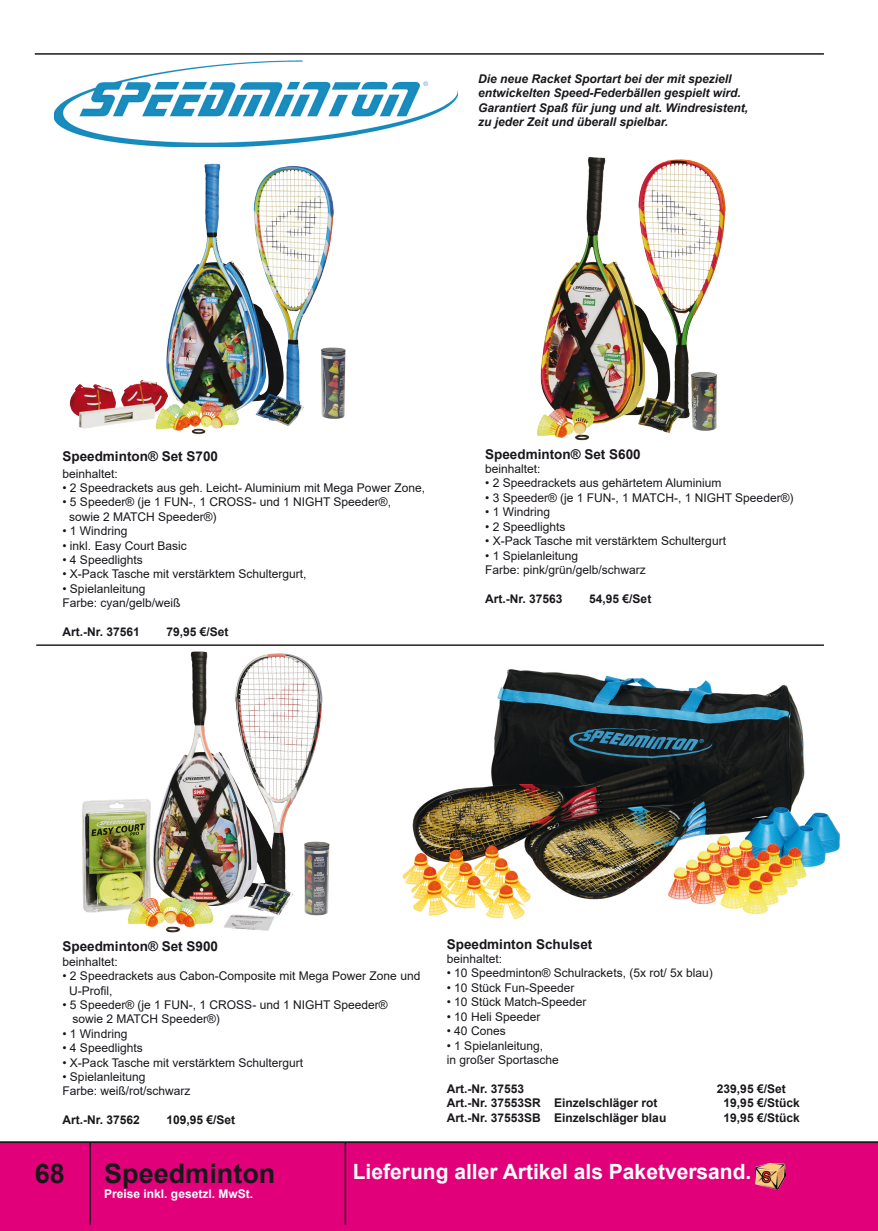
<style>
.page{position:relative;width:878px;height:1231px;background:#fff}
.page>*{position:absolute;margin:0;border:0;box-sizing:border-box;transform-origin:0 0}
.t1{font:700 27px "Arial";color:#1a171c}
.t2{font:700 21px "Arial";color:#fff}
.t3{font:700 13.5px "Arial";color:#1a171c}
.t4{font:12px "Arial";color:#1a171c}
.t5{font:700 12px "Arial";color:#1a171c}
.t6{font:italic 700 12px "Arial";color:#1a171c}
.t7{font:700 12px "Arial";color:#fefefe}
</style>
<div class="page">
<div style="left:0;top:1142px;width:877px;height:88px;background:#e2007a"></div>
<hr style="left:35px;top:53px;width:788px;height:2px;background:#1a171c">
<hr style="left:89px;top:1142px;width:2px;height:82px;background:#1a171c">
<hr style="left:344px;top:1142px;width:2px;height:82px;background:#1a171c">
<hr style="left:0;top:1141px;width:877px;height:1px;background:#1a171c">
<img style="left:54px;top:60px;width:403px;height:87px">
<img style="left:402px;top:669px;width:437px;height:249px">
<svg style="left:36px;top:644px;width:787px;height:2px;background:#595854"></svg>
<img style="left:755px;top:1163px;width:29px;height:25px">
<img style="left:69px;top:163px;width:277px;height:272px">
<img style="left:536px;top:157px;width:190px;height:284px">
<img style="left:82px;top:651px;width:248px;height:282px">
<p class="t6" style="left:478px;top:71px;width:255px">Die neue Racket Sportart bei der mit speziell</p>
<p class="t6" style="left:478px;top:85px;width:264px">entwickelten Speed-Federbällen gespielt wird.</p>
<p class="t6" style="left:478px;top:99px;width:271px">Garantiert Spaß für jung und alt. Windresistent,</p>
<p class="t6" style="left:478px;top:114px;width:192px">zu jeder Zeit und überall spielbar.</p>
<p class="t3" style="left:62px;top:447px;width:157px">Speedminton® Set S700</p>
<p class="t4" style="left:62px;top:465px;width:57px">beinhaltet:</p>
<p class="t4" style="left:62px;top:479px;width:364px">• 2 Speedrackets aus geh. Leicht- Aluminium mit Mega Power Zone,</p>
<p class="t4" style="left:62px;top:494px;width:330px">• 5 Speeder® (je 1 FUN-, 1 CROSS- und 1 NIGHT Speeder®,</p>
<p class="t4" style="left:69px;top:508px;width:149px">sowie 2 MATCH Speeder®)</p>
<p class="t4" style="left:62px;top:522px;width:66px">• 1 Windring</p>
<p class="t4" style="left:62px;top:537px;width:126px">• inkl. Easy Court Basic</p>
<p class="t4" style="left:62px;top:551px;width:82px">• 4 Speedlights</p>
<p class="t4" style="left:62px;top:566px;width:246px">• X-Pack Tasche mit verstärktem Schultergurt,</p>
<p class="t4" style="left:62px;top:580px;width:84px">• Spielanleitung</p>
<p class="t4" style="left:62px;top:594px;width:120px">Farbe: cyan/gelb/weiß</p>
<p class="t5" style="left:62px;top:623px;width:79px">Art.-Nr. 37561</p>
<p class="t5" style="left:166px;top:623px;width:64px">79,95 €/Set</p>
<p class="t3" style="left:485px;top:444px;width:157px">Speedminton® Set S600</p>
<p class="t4" style="left:485px;top:460px;width:57px">beinhaltet:</p>
<p class="t4" style="left:485px;top:475px;width:238px">• 2 Speedrackets aus gehärtetem Aluminium</p>
<p class="t4" style="left:485px;top:489px;width:310px">• 3 Speeder® (je 1 FUN-, 1 MATCH-, 1 NIGHT Speeder®)</p>
<p class="t4" style="left:485px;top:504px;width:66px">• 1 Windring</p>
<p class="t4" style="left:485px;top:518px;width:82px">• 2 Speedlights</p>
<p class="t4" style="left:485px;top:532px;width:242px">• X-Pack Tasche mit verstärktem Schultergurt</p>
<p class="t4" style="left:485px;top:547px;width:94px">• 1 Spielanleitung</p>
<p class="t4" style="left:485px;top:561px;width:162px">Farbe: pink/grün/gelb/schwarz</p>
<p class="t5" style="left:485px;top:590px;width:79px">Art.-Nr. 37563</p>
<p class="t5" style="left:589px;top:590px;width:64px">54,95 €/Set</p>
<p class="t3" style="left:446px;top:934px;width:147px">Speedminton Schulset</p>
<p class="t4" style="left:446px;top:950px;width:57px">beinhaltet:</p>
<p class="t4" style="left:446px;top:964px;width:267px">• 10 Speedminton® Schulrackets, (5x rot/ 5x blau)</p>
<p class="t4" style="left:446px;top:979px;width:129px">• 10 Stück Fun-Speeder</p>
<p class="t4" style="left:446px;top:993px;width:141px">• 10 Stück Match-Speeder</p>
<p class="t4" style="left:446px;top:1008px;width:95px">• 10 Heli Speeder</p>
<p class="t4" style="left:446px;top:1022px;width:60px">• 40 Cones</p>
<p class="t4" style="left:446px;top:1036px;width:98px">• 1 Spielanleitung,</p>
<p class="t4" style="left:446px;top:1051px;width:114px">in großer Sportasche</p>
<p class="t5" style="left:446px;top:1079px;width:79px">Art.-Nr. 37553</p>
<p class="t5" style="left:716px;top:1079px;width:70px">239,95 €/Set</p>
<p class="t5" style="left:446px;top:1094px;width:212px">Art.-Nr. 37553SR Einzelschläger rot</p>
<p class="t5" style="left:723px;top:1094px;width:78px">19,95 €/Stück</p>
<p class="t5" style="left:446px;top:1108px;width:221px">Art.-Nr. 37553SB Einzelschläger blau</p>
<p class="t5" style="left:723px;top:1108px;width:78px">19,95 €/Stück</p>
<p class="t2" style="left:353px;top:1156px;width:400px">Lieferung aller Artikel als Paketversand.</p>
<p class="t3" style="left:62px;top:937px;width:157px">Speedminton® Set S900</p>
<p class="t4" style="left:62px;top:953px;width:57px">beinhaltet:</p>
<p class="t4" style="left:62px;top:967px;width:359px">• 2 Speedrackets aus Cabon-Composite mit Mega Power Zone und</p>
<p class="t4" style="left:69px;top:982px;width:45px">U-Profil,</p>
<p class="t4" style="left:62px;top:996px;width:327px">• 5 Speeder® (je 1 FUN-, 1 CROSS- und 1 NIGHT Speeder®</p>
<p class="t4" style="left:72px;top:1010px;width:149px">sowie 2 MATCH Speeder®)</p>
<p class="t4" style="left:62px;top:1025px;width:66px">• 1 Windring</p>
<p class="t4" style="left:62px;top:1039px;width:82px">• 4 Speedlights</p>
<p class="t4" style="left:62px;top:1054px;width:242px">• X-Pack Tasche mit verstärktem Schultergurt</p>
<p class="t4" style="left:62px;top:1068px;width:84px">• Spielanleitung</p>
<p class="t4" style="left:62px;top:1082px;width:130px">Farbe: weiß/rot/schwarz</p>
<p class="t5" style="left:62px;top:1111px;width:79px">Art.-Nr. 37562</p>
<p class="t5" style="left:166px;top:1111px;width:70px">109,95 €/Set</p>
<h1 class="t1" style="left:35px;top:1154px;width:32px">68</h1>
<h1 class="t1" style="left:104px;top:1154px;width:173px">Speedminton</h1>
<p class="t7" style="left:104px;top:1184px;width:150px">Preise inkl. gesetzl. MwSt.</p>
</div>
